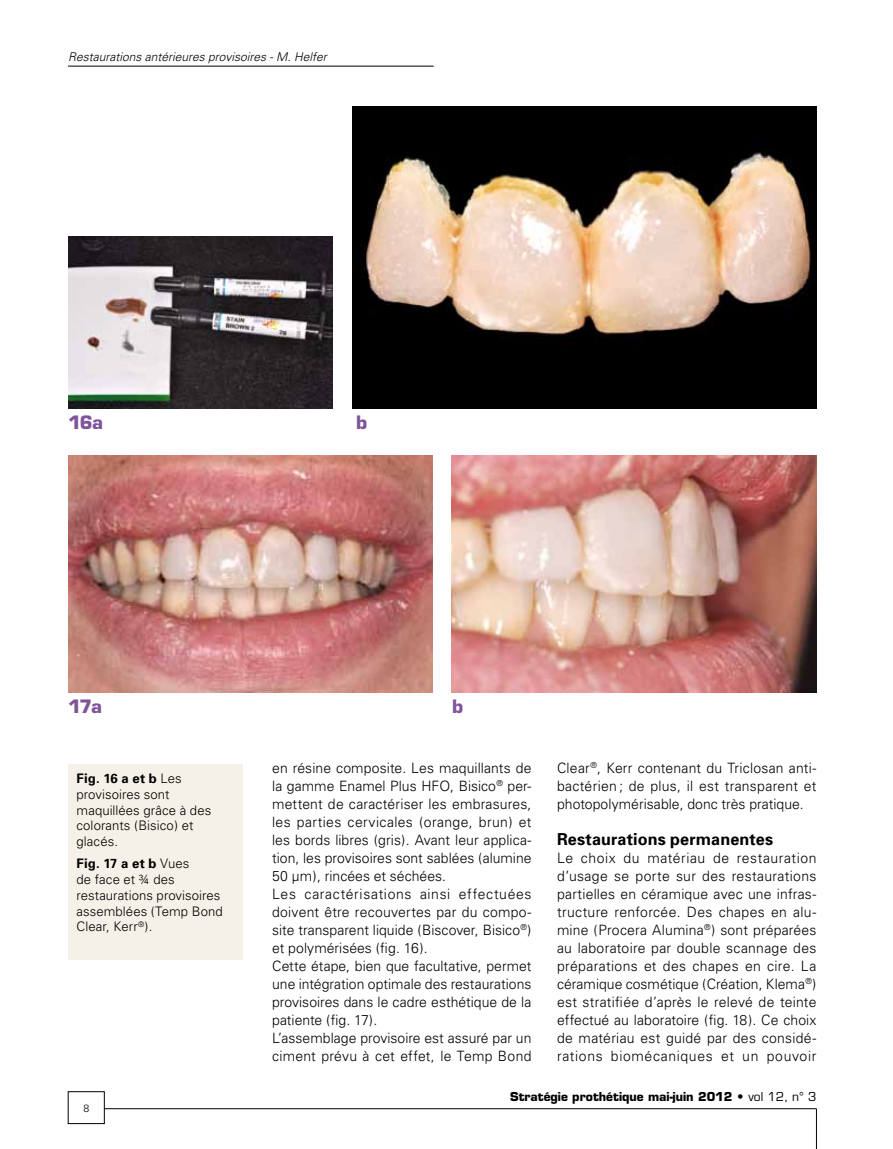
<style>
.page{position:relative;width:893px;height:1149px;background:#fff}
.page>*{position:absolute;margin:0;border:0;box-sizing:border-box;transform-origin:0 0}
.t1{font:700 18px "Eurostile";letter-spacing:-.075em;color:#7e549a}
.t2{font:700 16.5px "Univers";letter-spacing:.01em;color:#000}
.t3{font:300 14.25px/18px "Univers";letter-spacing:.005em;color:#000;text-align:justify}
.t4{font:300 13.2px/15.8px "Univers";letter-spacing:.005em;color:#000}
.t5{font:italic 300 12px "Univers";color:#000}
.t6{font:700 12px "Eurostile";color:#000}
.t7{font:300 10.5px "Univers";color:#000}
.s1{font-weight:700}
.s2{font-weight:400}
</style>
<div class="page">
<hr style="left:104px;top:1108px;width:712px;height:1px;background:#000">
<hr style="left:68px;top:66px;width:366px;height:1px;background:#000">
<hr style="left:816px;top:1108px;width:1px;height:40px;background:#000">
<img style="left:353px;top:106px;width:463px;height:302px">
<img style="left:68px;top:236px;width:264px;height:172px">
<img style="left:68px;top:455px;width:365px;height:237px">
<img style="left:452px;top:455px;width:364px;height:237px">
<div style="left:68px;top:764px;width:174px;height:195px;background:#f5f1e8"></div>
<p class="t5" style="left:68px;top:49px;width:260px">Restaurations antérieures provisoires - M. Helfer</p>
<p class="t1" style="left:68px;top:411px;width:37px">16a</p>
<p class="t1" style="left:356px;top:411px;width:13px">b</p>
<p class="t1" style="left:68px;top:694px;width:36px">17a</p>
<p class="t1" style="left:452px;top:694px;width:13px">b</p>
<p class="t4" style="left:77px;top:770px;width:136px"><span class="s1">Fig. 16 a et b</span> Les provisoires sont maquillées grâce à des colorants (Bisico) et glacés.</p>
<p class="t4" style="left:77px;top:855px;width:148px"><span class="s1">Fig. 17 a et b</span> Vues<br>de face et ¾ des restaurations provisoires assemblées (Temp Bond<br>Clear, Kerr<sup>®</sup>).</p>
<p class="t7" style="left:83px;top:1101px;width:7px">8</p>
<p class="t3" style="left:272px;top:758px;width:261px;text-align:left">en résine composite. Les maquillants de la gamme Enamel Plus HFO, Bisico<sup>®</sup> per&shy;mettent de caractériser les embrasures, les parties cervicales (orange, brun) et les bords libres (gris). Avant leur applica&shy;tion, les provisoires sont sablées (alumine 50 µm), rincées et séchées.<br>Les caractérisations ainsi effectuées doivent être recouvertes par du compo&shy;site transparent liquide (Biscover, Bisico<sup>®</sup>) et polymérisées (fig. 16).<br>Cette étape, bien que facultative, permet une intégration optimale des restaurations provisoires dans le cadre esthétique de la patiente (fig. 17).<br>L’assemblage provisoire est assuré par un ciment prévu à cet effet, le Temp Bond</p>
<p class="t3" style="left:557px;top:758px;width:261px">Clear<sup>®</sup>, Kerr contenant du Triclosan anti&shy;bactérien ; de plus, il est transparent et photopolymérisable, donc très pratique.</p>
<p class="t2" style="left:557px;top:828px;width:218px">Restaurations permanentes</p>
<p class="t3" style="left:557px;top:848px;width:261px">Le choix du matériau de restauration d’usage se porte sur des restaurations partielles en céramique avec une infras&shy;tructure renforcée. Des chapes en alu&shy;mine (Procera Alumina<sup>®</sup>) sont préparées au laboratoire par double scannage des préparations et des chapes en cire. La céramique cosmétique (Création, Klema<sup>®</sup>) est stratifiée d’après le relevé de teinte effectué au laboratoire (fig. 18). Ce choix de matériau est guidé par des considé&shy;rations biomécaniques et un pouvoir</p>
<p class="t6" style="left:510px;top:1089px;width:308px">Stratégie prothétique mai-juin 2012 • <span class="s2">vol 12, n° 3</span></p>
</div>
